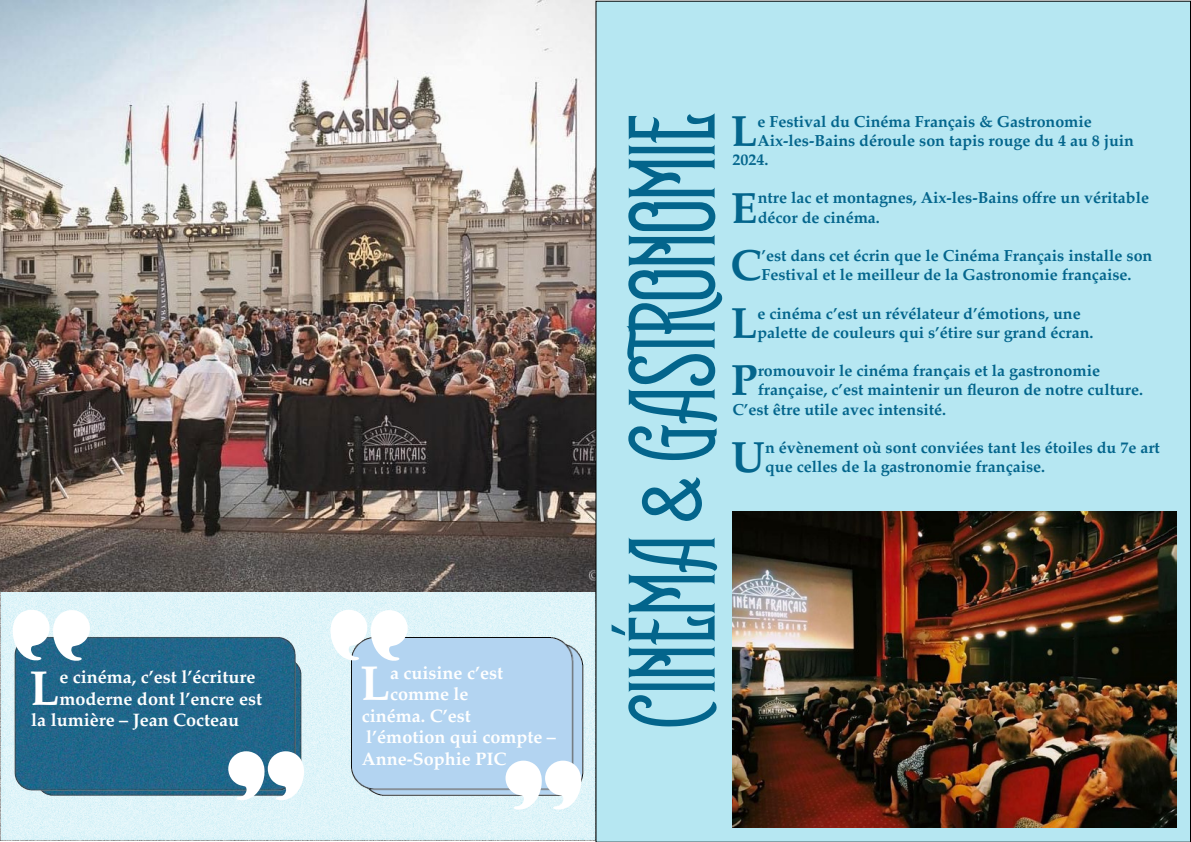
<style>
.page{position:relative;width:1191px;height:842px;background:#fff}
.page>*{position:absolute;margin:0;border:0;box-sizing:border-box;transform-origin:0 0}
.t1{font:condensed 72px "Prodelt Co";color:#03658c}
.t2{font:700 49.1px "Palatino";color:#fff}
.t3{font:700 43.6px "Palatino";color:#03658c}
.t4{font:700 18px "Palatino";color:#fff}
.t5{font:700 16px/19.2px "Palatino";color:#03658c}
</style>
<div class="page">
<div style="left:0;top:428px;width:596px;height:413px;background:#def4f9"></div>
<img style="left:0;top:0;width:595px;height:591px">
<div style="left:595px;top:1px;width:596px;height:841px;background:#b6e7f2"></div>
<img style="left:0;top:616px;width:328px;height:200px">
<svg style="left:12px;top:610px;width:78px;height:51px;background:#c7d9e2"></svg>
<svg style="left:228px;top:751px;width:77px;height:50px;background:#c4d6df"></svg>
<div style="left:351px;top:637px;width:233px;height:159px;background:#b3d4f1"></div>
<svg style="left:330px;top:610px;width:78px;height:51px"></svg>
<svg style="left:505px;top:761px;width:77px;height:49px"></svg>
<img style="left:732px;top:512px;width:444px;height:316px">
<h2 class="t2" style="left:29px;top:646px;width:31px">L</h2>
<p class="t4" style="left:59px;top:662px;width:197px">e cinéma, c’est l’écriture</p>
<p class="t4" style="left:59px;top:683px;width:204px">moderne dont l’encre est</p>
<p class="t4" style="left:31px;top:705px;width:209px">la lumière – Jean Cocteau</p>
<h2 class="t2" style="left:360px;top:642px;width:31px">L</h2>
<p class="t4" style="left:390px;top:657px;width:114px">a cuisine c’est</p>
<p class="t4" style="left:390px;top:679px;width:80px">comme le</p>
<p class="t4" style="left:362px;top:700px;width:110px">cinéma. C’est</p>
<p class="t4" style="left:366px;top:722px;width:191px">l’émotion qui compte –</p>
<p class="t4" style="left:362px;top:743px;width:146px">Anne-Sophie PIC</p>
<h1 class="t1" style="left:610px;top:729px;width:617px;rotate:-90deg">CINÉMA &amp; GASTRONOMIE</h1>
<h3 class="t3" style="left:731px;top:94px;width:28px">L</h3>
<p class="t5" style="left:757px;top:111px;width:336px">e Festival du Cinéma Français &amp; Gastronomie</p>
<p class="t5" style="left:757px;top:130px;width:378px">Aix-les-Bains déroule son tapis rouge du 4 au 8 juin</p>
<p class="t5" style="left:732px;top:150px;width:37px">2024.</p>
<h3 class="t3" style="left:731px;top:170px;width:28px">E</h3>
<p class="t5" style="left:757px;top:188px;width:393px">ntre lac et montagnes, Aix-les-Bains offre un véritable décor de cinéma.</p>
<h3 class="t3" style="left:730px;top:228px;width:33px">C</h3>
<p class="t5" style="left:761px;top:246px;width:392px">’est dans cet écrin que le Cinéma Français installe son<br>Festival et le meilleur de la Gastronomie française.</p>
<h3 class="t3" style="left:731px;top:286px;width:28px">L</h3>
<p class="t5" style="left:757px;top:303px;width:337px">e cinéma c’est un révélateur d’émotions, une palette de couleurs qui s’étire sur grand écran.</p>
<h3 class="t3" style="left:731px;top:343px;width:28px">P</h3>
<p class="t5" style="left:757px;top:361px;width:344px">romouvoir le cinéma français et la gastronomie</p>
<p class="t5" style="left:757px;top:380px;width:387px">française, c’est maintenir un fleuron de notre culture.</p>
<p class="t5" style="left:732px;top:399px;width:215px">C’est être utile avec intensité.</p>
<h3 class="t3" style="left:731px;top:420px;width:35px">U</h3>
<p class="t5" style="left:765px;top:438px;width:396px">n évènement où sont conviées tant les étoiles du 7e art que celles de la gastronomie française.</p>
</div>
